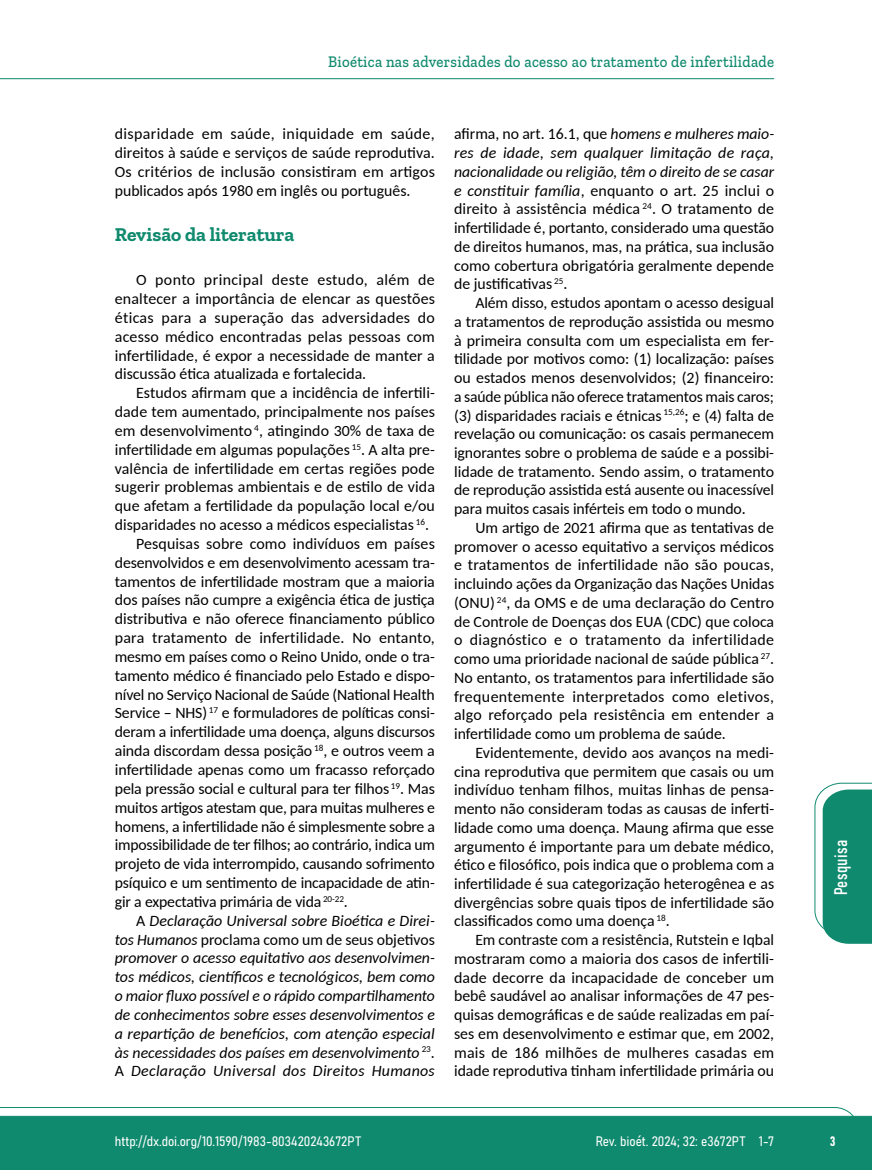
<style>
.page{position:relative;width:872px;height:1170px;background:#fff}
.page>*{position:absolute;margin:0;border:0;box-sizing:border-box;transform-origin:0 0}
.t1{font:700 19.5px "Zilla Slab";color:#108a6e}
.t2{font:18px "Bahnschrift";letter-spacing:.02em;color:#fff}
.t3{font:500 16.5px "Zilla Slab";letter-spacing:.02em;color:#108a6e;scale:.9 1}
.t4{font:15.75px/18.8px "Carlito";letter-spacing:-.005em;color:#000;text-align:justify}
.t5{font:italic 15.75px "Carlito";color:#000}
.t6{font:15.75px "Carlito";letter-spacing:.015em;color:#000}
.t7{font:italic 15.75px "Carlito";letter-spacing:.02em;color:#000}
.t8{font:13.5px "Bahnschrift";color:#fff}
.s1{font-style:normal}
.s2{font-style:italic}
</style>
<div class="page">
<svg style="left:0;top:1107px;width:859px;height:62px;background:#2e9880"></svg>
<hr style="left:0;top:78px;width:774px;height:1px;background:#108a6e">
<svg style="left:814px;top:782px;width:58px;height:161px"></svg>
<p class="t3" style="left:328px;top:53px;width:497px">Bioética nas adversidades do acesso ao tratamento de infertilidade</p>
<p class="t4" style="left:115px;top:124px;width:321px">disparidade em saúde, iniquidade em saúde, direitos à saúde e serviços de saúde reprodutiva.<br>Os critérios de inclusão consistiram em artigos publicados após 1980 em inglês ou português.</p>
<p class="t1" style="left:115px;top:223px;width:181px">Revisão da literatura</p>
<p class="t4" style="left:115px;top:270px;width:322px;text-indent:21px">O ponto principal deste estudo, além de enaltecer a importância de elencar as questões éticas para a superação das adversidades do acesso médico encontradas pelas pessoas com infertilidade, é expor a necessidade de manter a discussão ética atualizada e fortalecida.</p>
<p class="t4" style="left:136px;top:383px;width:300px">Estudos afirmam que a incidência de infertili-</p>
<p class="t4" style="left:115px;top:402px;width:321px">dade tem aumentado, principalmente nos países</p>
<p class="t4" style="left:115px;top:420px;width:321px">em desenvolvimento <sup>4</sup>, atingindo 30% de taxa de</p>
<p class="t4" style="left:115px;top:439px;width:321px">infertilidade em algumas populações <sup>15</sup>. A alta pre-</p>
<p class="t4" style="left:115px;top:458px;width:321px">valência de infertilidade em certas regiões pode</p>
<p class="t4" style="left:115px;top:477px;width:321px">sugerir problemas ambientais e de estilo de vida</p>
<p class="t4" style="left:115px;top:496px;width:321px">que afetam a fertilidade da população local e/ou</p>
<p class="t4" style="left:115px;top:514px;width:316px">disparidades no acesso a médicos especialistas <sup>16</sup>.</p>
<p class="t4" style="left:136px;top:533px;width:300px">Pesquisas sobre como indivíduos em países</p>
<p class="t4" style="left:115px;top:552px;width:321px">desenvolvidos e em desenvolvimento acessam tra-</p>
<p class="t4" style="left:115px;top:571px;width:321px">tamentos de infertilidade mostram que a maioria</p>
<p class="t4" style="left:115px;top:590px;width:321px">dos países não cumpre a exigência ética de justiça</p>
<p class="t4" style="left:115px;top:609px;width:321px">distributiva e não oferece financiamento público</p>
<p class="t6" style="left:115px;top:627px;width:321px">para tratamento de infertilidade. No entanto,</p>
<p class="t4" style="left:115px;top:646px;width:321px">mesmo em países como o Reino Unido, onde o tra-</p>
<p class="t4" style="left:115px;top:665px;width:321px">tamento médico é financiado pelo Estado e dispo-</p>
<p class="t4" style="left:115px;top:684px;width:321px">nível no Serviço Nacional de Saúde (National Health</p>
<p class="t4" style="left:115px;top:703px;width:321px">Service – NHS) <sup>17</sup> e formuladores de políticas consi-</p>
<p class="t4" style="left:115px;top:722px;width:321px">deram a infertilidade uma doença, alguns discursos</p>
<p class="t4" style="left:115px;top:740px;width:321px">ainda discordam dessa posição <sup>18</sup>, e outros veem a</p>
<p class="t4" style="left:115px;top:759px;width:321px">infertilidade apenas como um fracasso reforçado</p>
<p class="t4" style="left:115px;top:778px;width:321px">pela pressão social e cultural para ter filhos <sup>19</sup>. Mas</p>
<p class="t4" style="left:115px;top:797px;width:321px">muitos artigos atestam que, para muitas mulheres e</p>
<p class="t4" style="left:115px;top:816px;width:321px">homens, a infertilidade não é simplesmente sobre a</p>
<p class="t4" style="left:115px;top:835px;width:321px">impossibilidade de ter filhos; ao contrário, indica um</p>
<p class="t4" style="left:115px;top:853px;width:321px">projeto de vida interrompido, causando sofrimento</p>
<p class="t4" style="left:115px;top:872px;width:321px">psíquico e um sentimento de incapacidade de atin-</p>
<p class="t4" style="left:115px;top:891px;width:234px">gir a expectativa primária de vida <sup>20-22</sup>.</p>
<p class="t5" style="left:136px;top:909px;width:300px"><span class="s1">A</span> Declaração Universal sobre Bioética e Direi-</p>
<p class="t4" style="left:115px;top:929px;width:321px"><span class="s2">tos Humanos</span> proclama como um de seus objetivos</p>
<p class="t5" style="left:115px;top:947px;width:321px">promover o acesso equitativo aos desenvolvimen-</p>
<p class="t5" style="left:115px;top:966px;width:322px">tos médicos, científicos e tecnológicos, bem como</p>
<p class="t5" style="left:115px;top:984px;width:321px">o maior fluxo possível e o rápido compartilhamento</p>
<p class="t5" style="left:115px;top:1003px;width:321px">de conhecimentos sobre esses desenvolvimentos e</p>
<p class="t5" style="left:115px;top:1022px;width:321px">a repartição de benefícios, com atenção especial</p>
<p class="t5" style="left:115px;top:1041px;width:321px">às necessidades dos países em desenvolvimento <sup>23</sup><span class="s1">.</span></p>
<p class="t7" style="left:115px;top:1060px;width:321px"><span class="s1">A</span> Declaração Universal dos Direitos Humanos</p>
<p class="t4" style="left:454px;top:124px;width:322px">afirma, no art. 16.1, que <span class="s2">homens e mulheres maio&shy;res de idade, sem qualquer limitação de raça, nacionalidade ou religião, têm o direito de se casar e constituir família</span>, enquanto o art. 25 inclui o direito à assistência médica <sup>24</sup>. O tratamento de infertilidade é, portanto, considerado uma questão de direitos humanos, mas, na prática, sua inclusão como cobertura obrigatória geralmente depende de justificativas <sup>25</sup>.</p>
<p class="t4" style="left:454px;top:293px;width:322px;text-indent:21px">Além disso, estudos apontam o acesso desigual a tratamentos de reprodução assistida ou mesmo à primeira consulta com um especialista em fer&shy;tilidade por motivos como: (1) localização: países ou estados menos desenvolvidos; (2) financeiro: a saúde pública não oferece tratamentos mais caros; (3) disparidades raciais e étnicas <sup>15,26</sup>; e (4) falta de revelação ou comunicação: os casais permanecem ignorantes sobre o problema de saúde e a possibi&shy;lidade de tratamento. Sendo assim, o tratamento de reprodução assistida está ausente ou inacessível para muitos casais inférteis em todo o mundo.</p>
<p class="t4" style="left:454px;top:517px;width:322px;text-indent:21px">Um artigo de 2021 afirma que as tentativas de promover o acesso equitativo a serviços médicos e tratamentos de infertilidade não são poucas, incluindo ações da Organização das Nações Unidas (ONU) <sup>24</sup>, da OMS e de uma declaração do Centro de Controle de Doenças dos EUA (CDC) que coloca o diagnóstico e o tratamento da infertilidade como uma prioridade nacional de saúde pública <sup>27</sup>.<br>No entanto, os tratamentos para infertilidade são frequentemente interpretados como eletivos, algo reforçado pela resistência em entender a infertilidade como um problema de saúde.</p>
<p class="t4" style="left:454px;top:742px;width:322px;text-indent:21px">Evidentemente, devido aos avanços na medi&shy;cina reprodutiva que permitem que casais ou um indivíduo tenham filhos, muitas linhas de pensa&shy;mento não consideram todas as causas de inferti&shy;lidade como uma doença. Maung afirma que esse argumento é importante para um debate médico, ético e filosófico, pois indica que o problema com a infertilidade é sua categorização heterogênea e as divergências sobre quais tipos de infertilidade são classificados como uma doença <sup>18</sup>.</p>
<p class="t4" style="left:454px;top:929px;width:322px;text-indent:21px">Em contraste com a resistência, Rutstein e Iqbal mostraram como a maioria dos casos de infertili&shy;dade decorre da incapacidade de conceber um bebê saudável ao analisar informações de 47 pes&shy;quisas demográficas e de saúde realizadas em paí&shy;ses em desenvolvimento e estimar que, em 2002, mais de 186 milhões de mulheres casadas em idade reprodutiva tinham infertilidade primária ou</p>
<p class="t2" style="left:827px;top:895px;width:57px;rotate:-90deg">Pesquisa</p>
<p class="t8" style="left:115px;top:1131px;width:248px">http://dx.doi.org/10.1590/1983-803420243672PT</p>
<p class="t8" style="left:596px;top:1131px;width:180px">Rev. bioét. 2024; 32: e3672PT 1-7</p>
<p class="t8" style="left:830px;top:1130px;width:7px">3</p>
</div>
